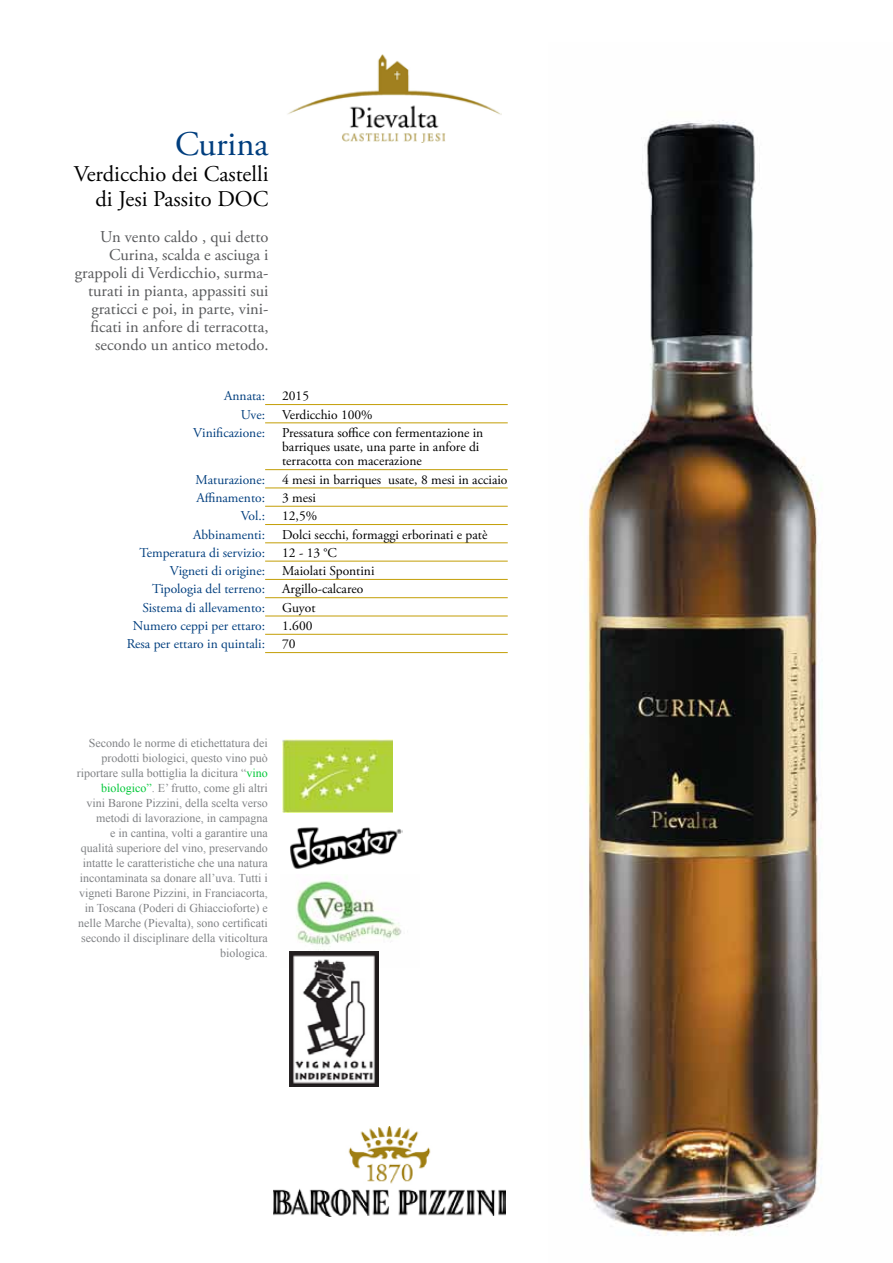
<style>
.page{position:relative;width:893px;height:1263px;background:#fff}
.page>*{position:absolute;margin:0;border:0;box-sizing:border-box;transform-origin:0 0}
.t1{font:34.5px "Adobe Garamond Pro";color:#003e7e}
.t2{font:22.5px/25.5px "Adobe Garamond Pro";color:#000;text-align:right}
.t3{font:16.5px/18px "Adobe Garamond Pro";color:#58595b;text-align:right}
.t4{font:13.5px/14.2px "Adobe Garamond Pro";color:#000}
.t5{font:13.5px "Adobe Garamond Pro";color:#003e7e}
.t6{font:12px/15px "Times New Roman";color:#808285;text-align:right}
.s1{color:#00c838}
</style>
<div class="page">
<hr style="left:265px;top:634px;width:243px;height:1px;background:#c39e06">
<hr style="left:265px;top:652px;width:243px;height:1px;background:#c39e06">
<hr style="left:265px;top:404px;width:243px;height:1px;background:#c39e06">
<hr style="left:265px;top:423px;width:243px;height:1px;background:#c39e06">
<hr style="left:265px;top:469px;width:243px;height:1px;background:#c39e06">
<hr style="left:265px;top:488px;width:243px;height:1px;background:#c39e06">
<hr style="left:265px;top:506px;width:243px;height:1px;background:#c39e06">
<hr style="left:265px;top:524px;width:243px;height:1px;background:#c39e06">
<hr style="left:265px;top:543px;width:243px;height:1px;background:#c39e06">
<hr style="left:265px;top:561px;width:243px;height:1px;background:#c39e06">
<hr style="left:265px;top:579px;width:243px;height:1px;background:#c39e06">
<hr style="left:265px;top:597px;width:243px;height:1px;background:#c39e06">
<hr style="left:265px;top:616px;width:243px;height:1px;background:#c39e06">
<img style="left:288px;top:54px;width:213px;height:89px">
<img style="left:273px;top:1127px;width:232px;height:90px">
<img style="left:290px;top:827px;width:112px;height:42px">
<img style="left:283px;top:739px;width:109px;height:73px">
<img style="left:296px;top:881px;width:106px;height:69px">
<img style="left:289px;top:951px;width:90px;height:135px">
<img style="left:581px;top:120px;width:241px;height:1116px">
<h1 class="t1" style="left:175px;top:124px;width:95px">Curina</h1>
<h2 class="t2" style="left:74px;top:162px;width:196px">Verdicchio dei Castelli di Jesi Passito DOC</h2>
<h3 class="t3" style="left:75px;top:229px;width:195px">Un vento caldo , qui detto<br>Curina, scalda e asciuga i grappoli di Verdicchio, surma&shy;turati in pianta, appassiti sui graticci e poi, in parte, vini&shy;ficati in anfore di terracotta, secondo un antico metodo.</h3>
<p class="t5" style="left:224px;top:388px;width:43px">Annata:</p>
<p class="t4" style="left:282px;top:389px;width:28px">2015</p>
<p class="t5" style="left:241px;top:406px;width:26px">Uve:</p>
<p class="t4" style="left:282px;top:408px;width:92px">Verdicchio 100%</p>
<p class="t5" style="left:193px;top:424px;width:73px">Vinificazione:</p>
<p class="t4" style="left:282px;top:426px;width:203px">Pressatura soffice con fermentazione in barriques usate, una parte in anfore di terracotta con macerazione</p>
<p class="t5" style="left:196px;top:471px;width:71px">Maturazione:</p>
<p class="t4" style="left:282px;top:473px;width:227px">4 mesi in barriques usate, 8 mesi in acciaio</p>
<p class="t5" style="left:196px;top:490px;width:70px">Affinamento:</p>
<p class="t4" style="left:282px;top:491px;width:35px">3 mesi</p>
<p class="t5" style="left:241px;top:508px;width:26px">Vol.:</p>
<p class="t4" style="left:282px;top:509px;width:37px">12,5%</p>
<p class="t5" style="left:193px;top:526px;width:73px">Abbinamenti:</p>
<p class="t4" style="left:282px;top:528px;width:207px">Dolci secchi, formaggi erborinati e patè</p>
<p class="t5" style="left:139px;top:544px;width:127px">Temperatura di servizio:</p>
<p class="t4" style="left:282px;top:546px;width:56px">12 - 13 °C</p>
<p class="t5" style="left:170px;top:563px;width:97px">Vigneti di origine:</p>
<p class="t4" style="left:282px;top:564px;width:94px">Maiolati Spontini</p>
<p class="t5" style="left:152px;top:581px;width:115px">Tipologia del terreno:</p>
<p class="t4" style="left:282px;top:582px;width:83px">Argillo-calcareo</p>
<p class="t5" style="left:142px;top:599px;width:124px">Sistema di allevamento:</p>
<p class="t4" style="left:282px;top:601px;width:35px">Guyot</p>
<p class="t5" style="left:133px;top:618px;width:134px">Numero ceppi per ettaro:</p>
<p class="t4" style="left:282px;top:619px;width:32px">1.600</p>
<p class="t5" style="left:127px;top:636px;width:140px">Resa per ettaro in quintali:</p>
<p class="t4" style="left:282px;top:637px;width:15px">70</p>
<p class="t6" style="left:77px;top:735px;width:192px">Secondo le norme di etichettatura dei prodotti biologici, questo vino può riportare sulla bottiglia la dicitura “<span class="s1">vino biologico”</span>. E’ frutto, come gli altri<br>vini Barone Pizzini, della scelta verso metodi di lavorazione, in campagna<br>e in cantina, volti a garantire una qualità superiore del vino, preservando intatte le caratteristiche che una natura incontaminata sa donare all’uva. Tutti i vigneti Barone Pizzini, in Franciacorta, in Toscana (Poderi di Ghiaccioforte) e nelle Marche (Pievalta), sono certificati secondo il disciplinare della viticoltura biologica.</p>
</div>
